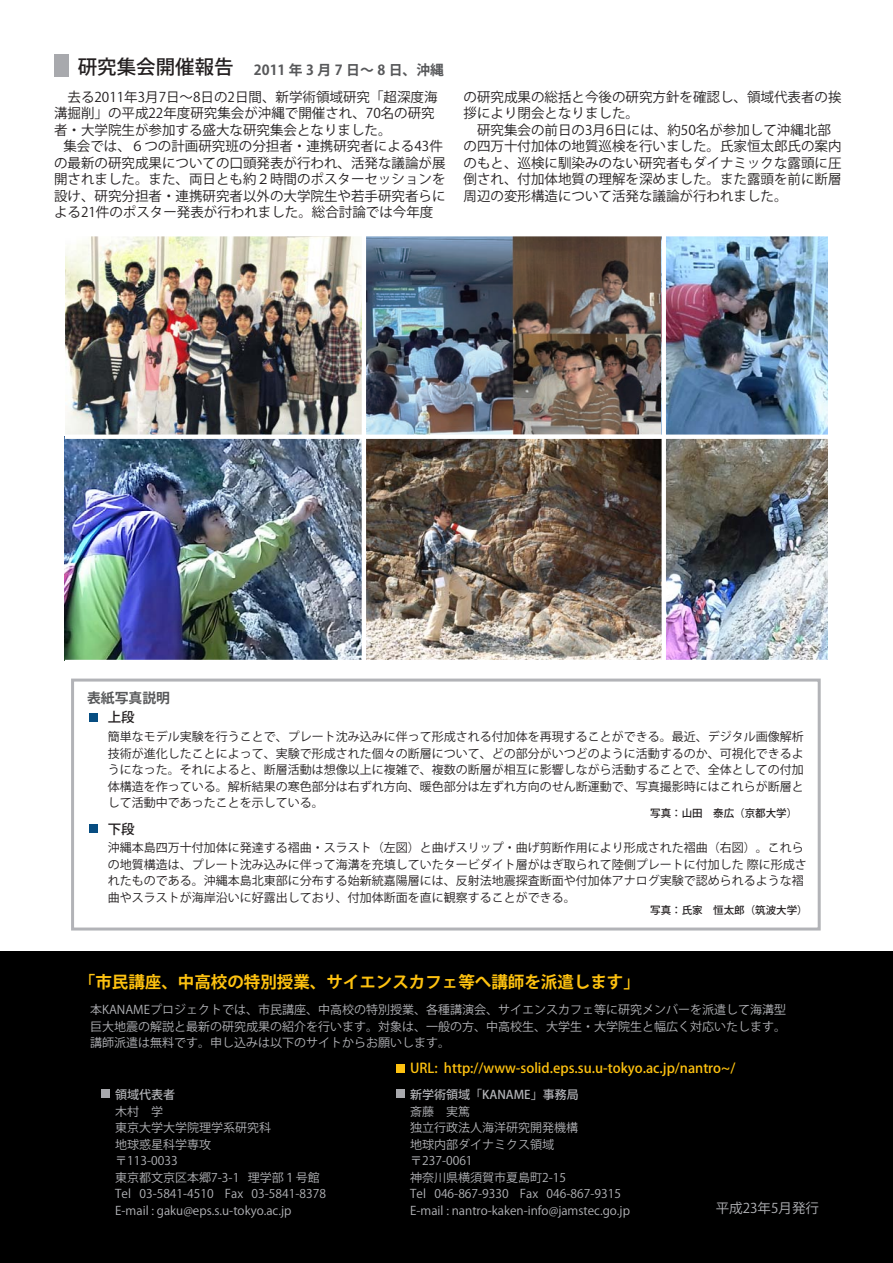
<style>
.page{position:relative;width:893px;height:1263px;background:#fff}
.page>*{position:absolute;margin:0;border:0;box-sizing:border-box;transform-origin:0 0}
.t1{font:700 16.5px "Koz Go Std";color:#fec210}
.t2{font:700 13.8px "Koz Go Std";color:#57585a}
.t3{font:13.5px/16.5px "Koz Go Pro";color:#231f20}
.t4{font:500 13.5px "Koz Go Pro";color:#fec210}
.t5{font:13.5px "Koz Go Pro";color:#b2b3b7}
.t6{font:500 13.5px "Koz Go Pro";color:#231f20}
.t7{font:12px/16.5px "Koz Go Pro";color:#231f20;text-align:justify}
.t8{font:12px/16.5px "Koz Go Pro";color:#b2b3b7}
.t9{font:500 12px "Koz Go Pro";color:#b2b3b7}
.t10{font:500 10.5px "Koz Go Pro";color:#231f20}
.s1{font-weight:500;font-size:19.5px;color:#231f20}
</style>
<div class="page">
<img style="left:366px;top:236px;width:296px;height:198px">
<img style="left:666px;top:236px;width:162px;height:198px">
<img style="left:65px;top:236px;width:297px;height:424px">
<img style="left:666px;top:439px;width:162px;height:221px">
<img style="left:366px;top:439px;width:296px;height:221px">
<div style="left:54px;top:54px;width:14px;height:23px;background:#a8a9ad"></div>
<div style="left:71px;top:678px;width:750px;height:252px;border:3px solid #b2b3b7"></div>
<div style="left:65px;top:434px;width:764px;height:5px;background:#fff"></div>
<div style="left:0;top:951px;width:893px;height:312px;background:#000"></div>
<div style="left:396px;top:1064px;width:8px;height:9px;background:#fec210"></div>
<div style="left:101px;top:1089px;width:8px;height:9px;background:#a8a9ad"></div>
<div style="left:396px;top:1089px;width:8px;height:9px;background:#a8a9ad"></div>
<div style="left:89px;top:713px;width:9px;height:9px;background:#074d81"></div>
<div style="left:89px;top:824px;width:9px;height:9px;background:#074d81"></div>
<p class="t2" style="left:78px;top:61px;width:368px"><span class="s1">研究集会開催報告</span> 2011 年 3 月 7 日〜 8 日、沖縄</p>
<p class="t3" style="left:54px;top:89px;width:385px;text-indent:14px">去る2011年3月7日〜8日の2日間、新学術領域研究「超深度海溝掘削」の平成22年度研究集会が沖縄で開催され、70名の研究者・大学院生が参加する盛大な研究集会となりました。</p>
<p class="t3" style="left:54px;top:139px;width:393px;text-indent:9px">集会では、６つの計画研究班の分担者・連携研究者による43件の最新の研究成果についての口頭発表が行われ、活発な議論が展開されました。また、両日とも約２時間のポスターセッションを設け、研究分担者・連携研究者以外の大学院生や若手研究者らによる21件のポスター発表が行われました。総合討論では今年度</p>
<p class="t3" style="left:464px;top:89px;width:379px">の研究成果の総括と今後の研究方針を確認し、領域代表者の挨拶により閉会となりました。<br>　研究集会の前日の3月6日には、約50名が参加して沖縄北部の四万十付加体の地質巡検を行いました。氏家恒太郎氏の案内のもと、巡検に馴染みのない研究者もダイナミックな露頭に圧倒され、付加体地質の理解を深めました。また露頭を前に断層周辺の変形構造について活発な議論が行われました。</p>
<p class="t2" style="left:87px;top:689px;width:84px">表紙写真説明</p>
<p class="t6" style="left:108px;top:709px;width:28px">上段</p>
<p class="t7" style="left:108px;top:729px;width:697px">簡単なモデル実験を行うことで、プレート沈み込みに伴って形成される付加体を再現することができる。最近、デジタル画像解析技術が進化したことによって、実験で形成された個々の断層について、どの部分がいつどのように活動するのか、可視化できるようになった。それによると、断層活動は想像以上に複雑で、複数の断層が相互に影響しながら活動することで、全体としての付加体構造を作っている。解析結果の寒色部分は右ずれ方向、暖色部分は左ずれ方向のせん断運動で、写真撮影時にはこれらが断層として活動中であったことを示している。</p>
<p class="t7" style="left:108px;top:840px;width:700px;text-align:left">沖縄本島四万十付加体に発達する褶曲・スラスト（左図）と曲げスリップ・曲げ剪断作用により形成された褶曲（右図）。これらの地質構造は、プレート沈み込みに伴って海溝を充填していたタービダイト層がはぎ取られて陸側プレートに付加した 際に形成されたものである。沖縄本島北東部に分布する始新統嘉陽層には、反射法地震探査断面や付加体アナログ実験で認められるような褶曲やスラストが海岸沿いに好露出しており、付加体断面を直に観察することができる。</p>
<p class="t10" style="left:650px;top:806px;width:148px">写真：山田　泰広（京都大学）</p>
<p class="t6" style="left:108px;top:820px;width:28px">下段</p>
<p class="t10" style="left:650px;top:903px;width:159px">写真：氏家　恒太郎（筑波大学）</p>
<h1 class="t1" style="left:79px;top:971px;width:563px">「市民講座、中高校の特別授業、サイエンスカフェ等へ講師を派遣します」</h1>
<p class="t8" style="left:90px;top:1002px;width:697px;text-align:justify">本KANAMEプロジェクトでは、市民講座、中高校の特別授業、各種講演会、サイエンスカフェ等に研究メンバーを派遣して海溝型巨大地震の解説と最新の研究成果の紹介を行います。対象は、一般の方、中高校生、大学生・大学院生と幅広く対応いたします。講師派遣は無料です。申し込みは以下のサイトからお願いします。</p>
<p class="t4" style="left:410px;top:1060px;width:327px">URL: http://www-solid.eps.su.u-tokyo.ac.jp/nantro~/</p>
<p class="t9" style="left:115px;top:1087px;width:61px">領域代表者</p>
<p class="t9" style="left:410px;top:1087px;width:170px">新学術領域「KANAME」事務局</p>
<p class="t8" style="left:115px;top:1103px;width:212px">木村　学<br>東京大学大学院理学系研究科<br>地球惑星科学専攻<br>〒113-0033<br>東京都文京区本郷7-3-1 理学部１号館<br>Tel 03-5841-4510 Fax 03-5841-8378<br>E-mail : gaku@eps.s.u-tokyo.ac.jp</p>
<p class="t8" style="left:410px;top:1103px;width:221px">斎藤　実篤<br>独立行政法人海洋研究開発機構<br>地球内部ダイナミクス領域<br>〒237-0061<br>神奈川県横須賀市夏島町2-15<br>Tel 046-867-9330 Fax 046-867-9315<br>E-mail : nantro-kaken-info@jamstec.go.jp</p>
<p class="t5" style="left:716px;top:1200px;width:105px">平成23年5月発行</p>
</div>
